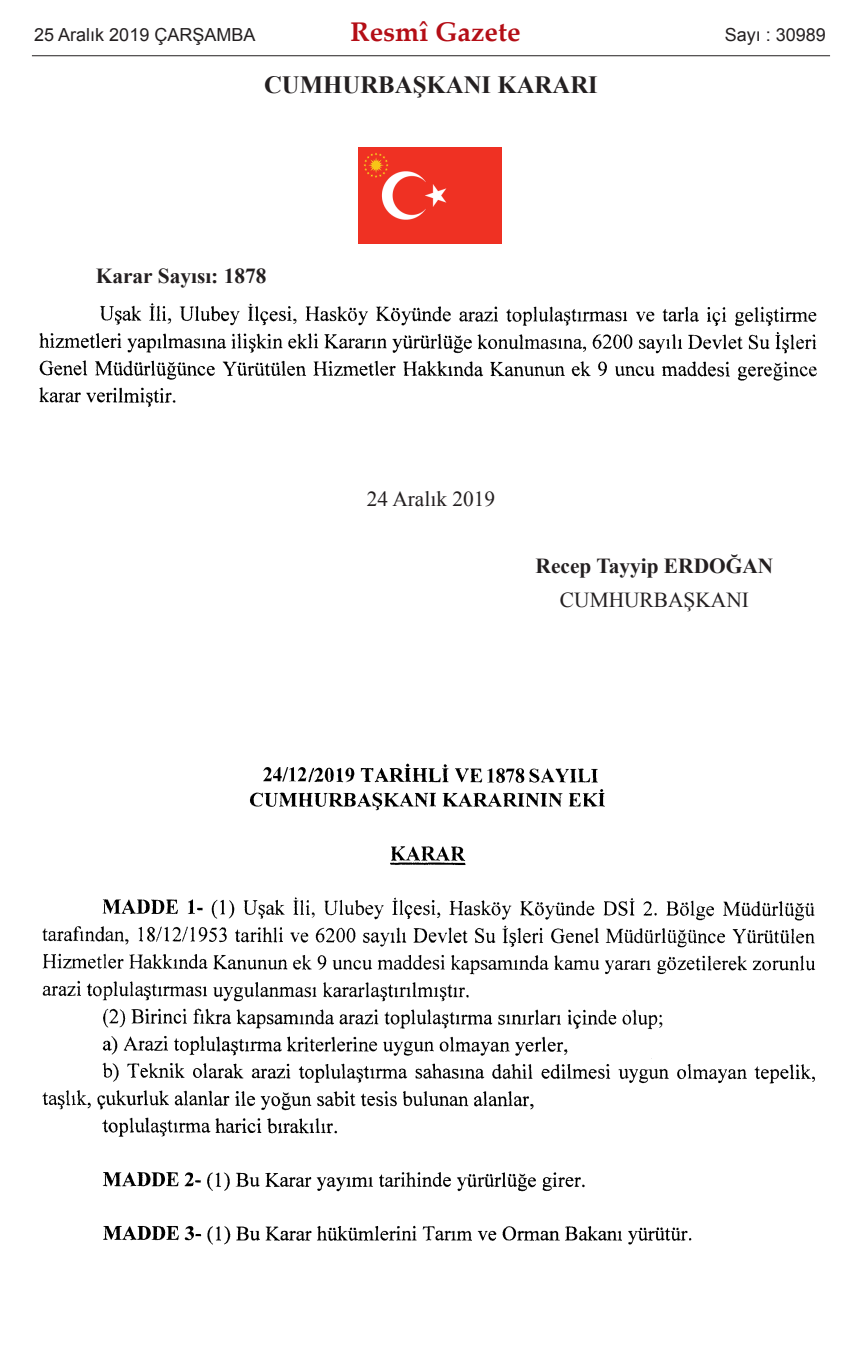
<style>
.page{position:relative;width:862px;height:1365px;background:#fff}
.page>*{position:absolute;margin:0;border:0;box-sizing:border-box;transform-origin:0 0}
.t1{font:700 27px "Palatino Linotype";color:#b40e16}
.t2{font:700 24.75px "Times New Roman";color:#231f20}
.t3{font:700 21.38px "Times New Roman";color:#231f20}
.t4{font:21.38px "Times New Roman";color:#231f20}
.t5{font:18px "Arial";color:#231f20}
</style>
<div class="page">
<img style="left:358px;top:148px;width:143px;height:95px">
<img style="left:39px;top:303px;width:778px;height:104px">
<img style="left:42px;top:763px;width:774px;height:482px">
<hr style="left:32px;top:55px;width:797px;height:1px;background:#231f20">
<p class="t5" style="left:34px;top:25px;width:223px">25 Aralık 2019 ÇARŞAMBA</p>
<p class="t1" style="left:350px;top:21px;width:171px">Resmî Gazete</p>
<p class="t5" style="left:724px;top:25px;width:103px">Sayı : 30989</p>
<p class="t2" style="left:264px;top:71px;width:335px">CUMHURBAŞKANI KARARI</p>
<p class="t3" style="left:96px;top:264px;width:172px">Karar Sayısı: 1878</p>
<p class="t4" style="left:366px;top:487px;width:130px">24 Aralık 2019</p>
<p class="t3" style="left:535px;top:554px;width:239px">Recep Tayyip ERDOĞAN</p>
<p class="t4" style="left:559px;top:588px;width:190px">CUMHURBAŞKANI</p>
</div>
